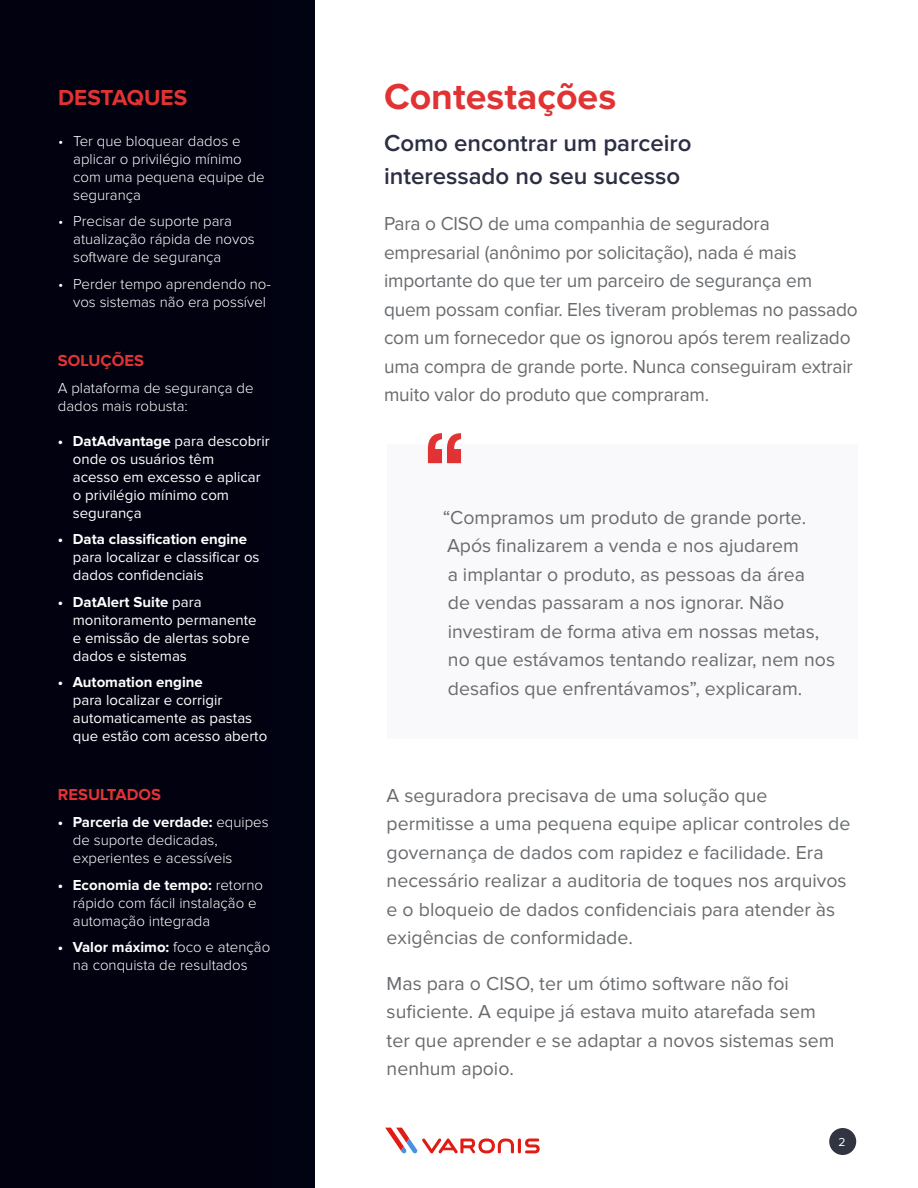
<style>
.page{position:relative;width:918px;height:1188px;background:#fff}
.page>*{position:absolute;margin:0;border:0;box-sizing:border-box;transform-origin:0 0}
.t1{font:700 37.5px "Proxima Nova";color:#e13334}
.t2{font:600 24px/33px "Proxima Nova";color:#2c2e43}
.t3{font:700 22.5px "Proxima Nova";color:#e13334}
.t4{font:19.5px/28.5px "Proxima Nova";color:#686b6e}
.t5{font:700 16.5px "Proxima Nova";color:#e13334}
.t6{font:300 15px/18px "Proxima Nova";color:#fff}
.t7{font:15px/18px "Proxima Nova";color:#fff}
.t8{font:700 15px "Proxima Nova";color:#fff}
.t9{font:12px "Proxima Nova";color:#fff}
.s1{font-weight:700}
</style>
<div class="page">
<div style="left:0;top:0;width:315px;height:1188px;background:#010110"></div>
<div style="left:829px;top:1128px;width:27px;height:27px;background:#313441;border-radius:50%"></div>
<hr style="left:518px;top:1139px;width:3px;height:14px;background:#e11c14;border-radius:2px">
<svg style="left:525px;top:1139px;width:15px;height:14px"></svg>
<svg style="left:385px;top:1128px;width:129px;height:26px"></svg>
<div style="left:387px;top:445px;width:471px;height:294px;background:#f9f9fc"></div>
<svg style="left:428px;top:433px;width:33px;height:30px"></svg>
<p class="t3" style="left:58px;top:88px;width:131px">DESTAQUES</p>
<p class="t6" style="left:73px;top:132px;width:193px;text-indent:-15px">• Ter que bloquear dados e aplicar o privilégio mínimo com uma pequena equipe de segurança</p>
<p class="t6" style="left:73px;top:213px;width:183px;text-indent:-15px">• Precisar de suporte para atualização rápida de novos software de segurança</p>
<p class="t6" style="left:73px;top:275px;width:199px;text-indent:-15px">• Perder tempo aprendendo no&shy;vos sistemas não era possível</p>
<p class="t5" style="left:58px;top:353px;width:88px">SOLUÇÕES</p>
<p class="t6" style="left:58px;top:379px;width:197px">A plataforma de segurança de dados mais robusta:</p>
<p class="t7" style="left:73px;top:432px;width:198px;text-indent:-15px"><span class="s1">• DatAdvantage</span> para descobrir onde os usuários têm<br>acesso em excesso e aplicar o privilégio mínimo com segurança</p>
<p class="t8" style="left:58px;top:532px;width:191px">• Data classification engine</p>
<p class="t7" style="left:73px;top:548px;width:188px">para localizar e classificar os dados confidenciais</p>
<p class="t7" style="left:73px;top:593px;width:185px;text-indent:-15px"><span class="s1">• DatAlert Suite</span> para monitoramento permanente e emissão de alertas sobre dados e sistemas</p>
<p class="t8" style="left:58px;top:675px;width:146px">• Automation engine</p>
<p class="t7" style="left:73px;top:691px;width:196px">para localizar e corrigir automaticamente as pastas que estão com acesso aberto</p>
<p class="t5" style="left:58px;top:787px;width:105px">RESULTADOS</p>
<p class="t6" style="left:73px;top:814px;width:197px;text-indent:-15px"><span class="s1">• Parceria de verdade:</span> equipes de suporte dedicadas, experientes e acessíveis</p>
<p class="t6" style="left:73px;top:876px;width:192px;text-indent:-15px"><span class="s1">• Economia de tempo:</span> retorno rápido com fácil instalação e automação integrada</p>
<p class="t6" style="left:58px;top:939px;width:214px;text-align:center"><span class="s1">• Valor máximo:</span> foco e atenção na conquista de resultados</p>
<h1 class="t1" style="left:384px;top:79px;width:234px">Contestações</h1>
<p class="t2" style="left:384px;top:127px;width:309px">Como encontrar um parceiro interessado no seu sucesso</p>
<p class="t4" style="left:384px;top:210px;width:475px">Para o CISO de uma companhia de seguradora empresarial (anônimo por solicitação), nada é mais importante do que ter um parceiro de segurança em quem possam confiar. Eles tiveram problemas no passado com um fornecedor que os ignorou após terem realizado uma compra de grande porte. Nunca conseguiram extrair muito valor do produto que compraram.</p>
<p class="t4" style="left:443px;top:503px;width:394px">“Compramos um produto de grande porte.<br>Após finalizarem a venda e nos ajudarem<br>a implantar o produto, as pessoas da área<br>de vendas passaram a nos ignorar. Não investiram de forma ativa em nossas metas, no que estávamos tentando realizar, nem nos desafios que enfrentávamos”, explicaram.</p>
<p class="t4" style="left:387px;top:781px;width:465px">A seguradora precisava de uma solução que permitisse a uma pequena equipe aplicar controles de governança de dados com rapidez e facilidade. Era necessário realizar a auditoria de toques nos arquivos e o bloqueio de dados confidenciais para atender às exigências de conformidade.</p>
<p class="t4" style="left:387px;top:969px;width:449px">Mas para o CISO, ter um ótimo software não foi suficiente. A equipe já estava muito atarefada sem ter que aprender e se adaptar a novos sistemas sem nenhum apoio.</p>
<p class="t9" style="left:838px;top:1135px;width:9px">2</p>
</div>
